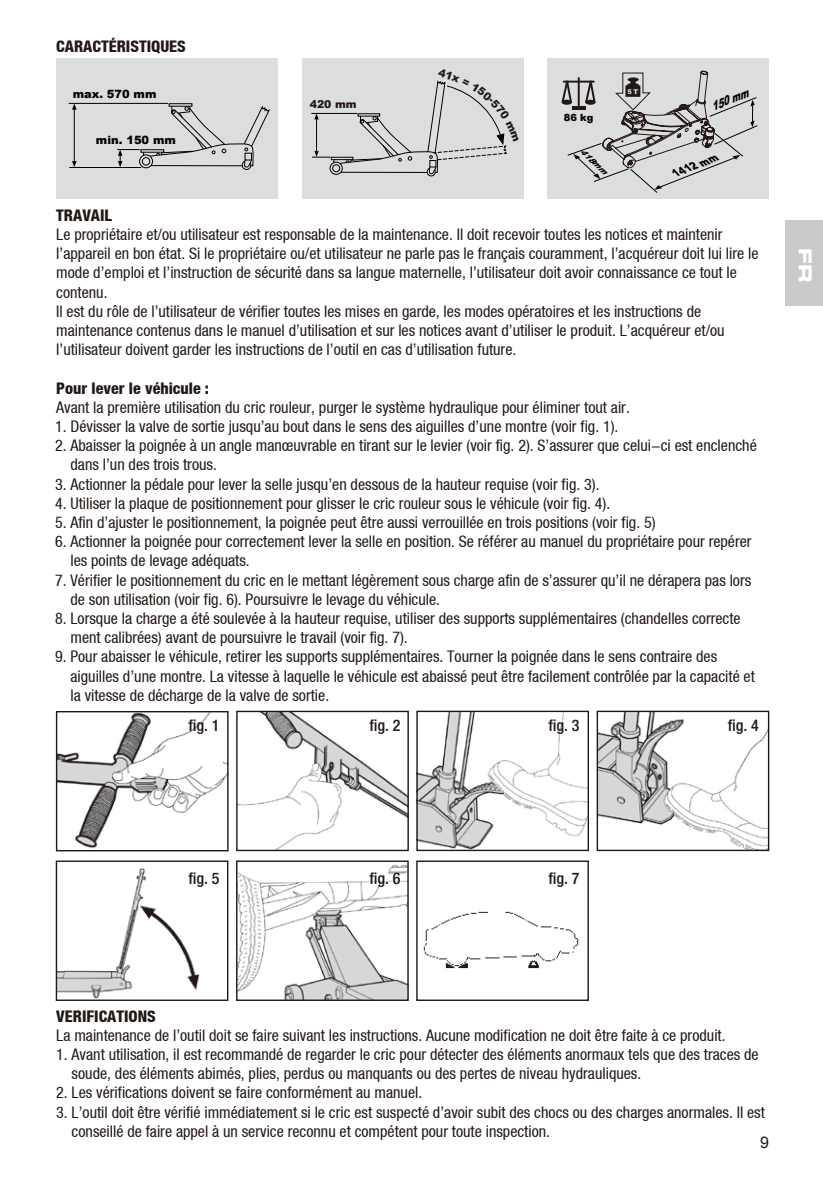
<style>
.page{position:relative;width:823px;height:1191px;background:#fff}
.page>*{position:absolute;margin:0;border:0;box-sizing:border-box;transform-origin:0 0}
.t1{font:18px "Eurostile LT Std Bold Ex 2";color:#fff}
.t2{font:condensed 16px/19.2px "Helvetica Neue LT";color:#221815}
.t3{font:800 condensed 16px "Helvetica Neue LT";color:#221815}
.t4{font:500 condensed 16px "Helvetica Neue LT Std";color:#221815}
.t5{font:16px "Arial";color:#221815}
.t6{font:italic 900 12.2px "Arial";color:#040001;scale:.73 1}
.t7{font:900 11.4px "Arial";color:#040001}
.t8{font:italic 900 11px "Arial";color:#040001;scale:.85 1}
.t9{font:900 10.8px "Arial";color:#231815}
.t10{font:900 9.8px "Arial";color:#040001}
.t11{font:italic 900 7.6px "Arial";color:#040001;scale:1.08 1}
.t12{font:900 6.6px "Arial";color:#dcdddd}
</style>
<div class="page">
<div style="left:785px;top:221px;width:37px;height:85px;background:#c9caca"></div>
<img style="left:58px;top:713px;width:168px;height:135px">
<div style="left:56px;top:711px;width:172px;height:140px;border:1px solid #221815"></div>
<img style="left:418px;top:712px;width:168px;height:137px">
<div style="left:416px;top:710px;width:172px;height:141px;border:1px solid #221815"></div>
<img style="left:598px;top:712px;width:168px;height:137px">
<div style="left:596px;top:710px;width:172px;height:141px;border:1px solid #221815"></div>
<img style="left:423px;top:911px;width:156px;height:58px">
<div style="left:416px;top:860px;width:172px;height:141px;border:1px solid #221815"></div>
<img style="left:238px;top:864px;width:168px;height:135px">
<div style="left:236px;top:860px;width:172px;height:141px;border:1px solid #221815"></div>
<img style="left:238px;top:712px;width:168px;height:137px">
<div style="left:236px;top:710px;width:172px;height:141px;border:1px solid #221815"></div>
<img style="left:58px;top:868px;width:142px;height:131px">
<div style="left:56px;top:860px;width:172px;height:141px;border:1px solid #221815"></div>
<div style="left:57px;top:59px;width:221px;height:140px;background:#dcdddd"></div>
<div style="left:302px;top:59px;width:221px;height:140px;background:#dcdddd"></div>
<div style="left:547px;top:59px;width:221px;height:140px;background:#dcdddd"></div>
<div style="left:169px;top:103px;width:23px;height:4px;border:1px solid #040001"></div>
<hr style="left:69px;top:103px;width:99px;height:1px;background:#040001">
<hr style="left:69px;top:167px;width:72px;height:1px;background:#040001">
<svg style="left:117px;top:105px;width:153px;height:65px"></svg>
<hr style="left:74px;top:108px;width:1px;height:55px;background:#040001">
<svg style="left:72px;top:103px;width:5px;height:7px"></svg>
<svg style="left:72px;top:161px;width:5px;height:6px"></svg>
<hr style="left:311px;top:113px;width:46px;height:1px;background:#040001">
<svg style="left:561px;top:70px;width:196px;height:123px"></svg>
<div style="left:585px;top:100px;width:10px;height:5px;background:#221815;border-radius:50%"></div>
<svg style="left:312px;top:80px;width:196px;height:97px"></svg>
<p class="t3" style="left:56px;top:36px;width:131px">CARACTÉRISTIQUES</p>
<p class="t7" style="left:73px;top:86px;width:85px">max. 570 mm</p>
<p class="t7" style="left:96px;top:132px;width:81px">min. 150 mm</p>
<p class="t9" style="left:309px;top:96px;width:48px">420 mm</p>
<p class="t10" style="left:563px;top:110px;width:31px">86 kg</p>
<p class="t11" style="left:585px;top:146px;width:32px;rotate:43deg">418mm</p>
<p class="t12" style="left:627px;top:86px;width:12px">5T</p>
<p class="t6" style="left:707px;top:99px;width:55px;rotate:-22deg">150 mm</p>
<p class="t8" style="left:671px;top:166px;width:57px;rotate:-21deg">1412 mm</p>
<p class="t3" style="left:56px;top:205px;width:57px">TRAVAIL</p>
<p class="t2" style="left:56px;top:225px;width:703px">Le propriétaire et/ou utilisateur est responsable de la maintenance. Il doit recevoir toutes les notices et maintenir l’appareil en bon état. Si le propriétaire ou/et utilisateur ne parle pas le français couramment, l’acquéreur doit lui lire le mode d’emploi et l’instruction de sécurité dans sa langue maternelle, l’utilisateur doit avoir connaissance ce tout le contenu.<br>Il est du rôle de l’utilisateur de vérifier toutes les mises en garde, les modes opératoires et les instructions de maintenance contenus dans le manuel d’utilisation et sur les notices avant d’utiliser le produit. L’acquéreur et/ou l’utilisateur doivent garder les instructions de l’outil en cas d’utilisation future.</p>
<p class="t3" style="left:56px;top:378px;width:154px">Pour lever le véhicule :</p>
<p class="t2" style="left:56px;top:397px;width:574px">Avant la première utilisation du cric rouleur, purger le système hydraulique pour éliminer tout air.</p>
<p class="t2" style="left:55px;top:416px;width:564px">1. Dévisser la valve de sortie jusqu’au bout dans le sens des aiguilles d’une montre (voir fig. 1).</p>
<p class="t2" style="left:70px;top:436px;width:687px;text-indent:-15px">2. Abaisser la poignée à un angle manœuvrable en tirant sur le levier (voir fig. 2). S’assurer que celui-ci est enclenché dans l’un des trois trous.</p>
<p class="t2" style="left:55px;top:474px;width:545px">3. Actionner la pédale pour lever la selle jusqu’en dessous de la hauteur requise (voir fig. 3).</p>
<p class="t2" style="left:55px;top:493px;width:556px">4. Utiliser la plaque de positionnement pour glisser le cric rouleur sous le véhicule (voir fig. 4).</p>
<p class="t2" style="left:55px;top:512px;width:601px">5. Afin d’ajuster le positionnement, la poignée peut être aussi verrouillée en trois positions (voir fig. 5)</p>
<p class="t2" style="left:70px;top:532px;width:682px;text-indent:-15px">6. Actionner la poignée pour correctement lever la selle en position. Se référer au manuel du propriétaire pour repérer les points de levage adéquats.</p>
<p class="t2" style="left:70px;top:570px;width:682px;text-indent:-15px">7. Vérifier le positionnement du cric en le mettant légèrement sous charge afin de s’assurer qu’il ne dérapera pas lors de son utilisation (voir fig. 6). Poursuivre le levage du véhicule.</p>
<p class="t2" style="left:70px;top:608px;width:671px;text-indent:-15px">8. Lorsque la charge a été soulevée à la hauteur requise, utiliser des supports supplémentaires (chandelles correcte ment calibrées) avant de poursuivre le travail (voir fig. 7).</p>
<p class="t2" style="left:70px;top:647px;width:685px;text-indent:-15px">9. Pour abaisser le véhicule, retirer les supports supplémentaires. Tourner la poignée dans le sens contraire des aiguilles d’une montre. La vitesse à laquelle le véhicule est abaissé peut être facilement contrôlée par la capacité et la vitesse de décharge de la valve de sortie.</p>
<p class="t4" style="left:188px;top:715px;width:33px">fig. 1</p>
<p class="t4" style="left:548px;top:715px;width:33px">fig. 3</p>
<p class="t4" style="left:727px;top:715px;width:33px">fig. 4</p>
<p class="t4" style="left:369px;top:715px;width:33px">fig. 2</p>
<p class="t1" style="left:817px;top:248px;width:36px;rotate:90deg">FR</p>
<p class="t4" style="left:188px;top:868px;width:33px">fig. 5</p>
<p class="t4" style="left:369px;top:868px;width:33px">fig. 6</p>
<p class="t4" style="left:548px;top:868px;width:33px">fig. 7</p>
<p class="t3" style="left:56px;top:1006px;width:101px">VERIFICATIONS</p>
<p class="t2" style="left:56px;top:1025px;width:670px">La maintenance de l’outil doit se faire suivant les instructions. Aucune modification ne doit être faite à ce produit.</p>
<p class="t2" style="left:72px;top:1044px;width:688px;text-indent:-15px">1. Avant utilisation, il est recommandé de regarder le cric pour détecter des éléments anormaux tels que des traces de soude, des éléments abimés, plies, perdus ou manquants ou des pertes de niveau hydrauliques.</p>
<p class="t2" style="left:56px;top:1083px;width:367px">2. Les vérifications doivent se faire conformément au manuel.</p>
<p class="t2" style="left:72px;top:1102px;width:694px;text-indent:-15px">3. L’outil doit être vérifié immédiatement si le cric est suspecté d’avoir subit des chocs ou des charges anormales. Il est conseillé de faire appel à un service reconnu et compétent pour toute inspection.</p>
<p class="t5" style="left:759px;top:1132px;width:10px">9</p>
</div>
